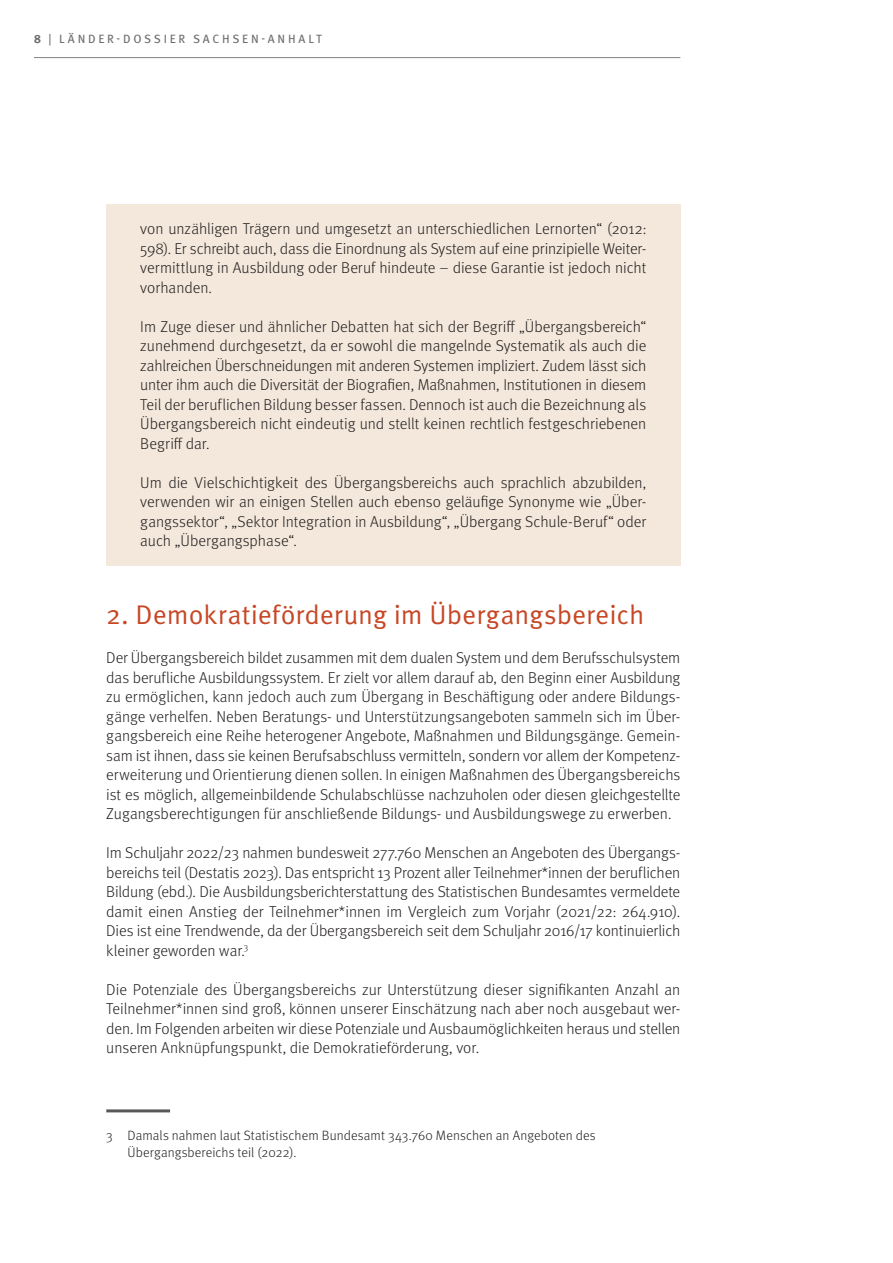
<style>
.page{position:relative;width:893px;height:1263px;background:#fff}
.page>*{position:absolute;margin:0;border:0;box-sizing:border-box;transform-origin:0 0}
.t1{font:27px "Meta Pro Norm";color:#c74725}
.t2{font:300 15.75px/19.5px "Meta Pro";color:#231f20;text-align:justify}
.t3{font:300 13.5px/16.5px "Meta Pro";letter-spacing:.005em;color:#231f20}
.t4{font:12px "Meta Pro";letter-spacing:.225em;color:#6c6d70}
.s1{font-weight:700}
</style>
<div class="page">
<hr style="left:34px;top:57px;width:646px;height:1px;background:#808285">
<div style="left:106px;top:205px;width:574px;height:361px;background:#f3e8db"></div>
<hr style="left:106px;top:1109px;width:64px;height:3px;background:#57585a">
<p class="t4" style="left:34px;top:30px;width:289px"><span class="s1">8</span> | LÄNDER-DOSSIER SACHSEN-ANHALT</p>
<p class="t2" style="left:140px;top:218px;width:508px">von unzähligen Trägern und umgesetzt an unterschiedlichen Lernorten“ (2012:<br>598). Er schreibt auch, dass die Einordnung als System auf eine prinzipielle Weiter&shy;vermittlung in Ausbildung oder Beruf hindeute – diese Garantie ist jedoch nicht vorhanden.</p>
<p class="t2" style="left:140px;top:316px;width:508px">Im Zuge dieser und ähnlicher Debatten hat sich der Begriff „Übergangsbereich“ zunehmend durchgesetzt, da er sowohl die mangelnde Systematik als auch die zahlreichen Überschneidungen mit anderen Systemen impliziert. Zudem lässt sich unter ihm auch die Diversität der Biografien, Maßnahmen, Institutionen in diesem Teil der beruflichen Bildung besser fassen. Dennoch ist auch die Bezeichnung als Übergangsbereich nicht eindeutig und stellt keinen rechtlich festgeschriebenen Begriff dar.</p>
<p class="t2" style="left:140px;top:471px;width:507px">Um die Vielschichtigkeit des Übergangsbereichs auch sprachlich abzubilden, verwenden wir an einigen Stellen auch ebenso geläufige Synonyme wie „Über&shy;gangssektor“, „Sektor Integration in Ausbildung“, „Übergang Schule-Beruf“ oder auch „Übergangsphase“.</p>
<h1 class="t1" style="left:106px;top:594px;width:540px">2. Demokratieförderung im Übergangsbereich</h1>
<p class="t2" style="left:106px;top:647px;width:576px">Der Übergangsbereich bildet zusammen mit dem dualen System und dem Berufsschulsystem das berufliche Ausbildungssystem. Er zielt vor allem darauf ab, den Beginn einer Ausbildung zu ermöglichen, kann jedoch auch zum Übergang in Beschäftigung oder andere Bildungs&shy;gänge verhelfen. Neben Beratungs- und Unterstützungsangeboten sammeln sich im Über&shy;gangsbereich eine Reihe heterogener Angebote, Maßnahmen und Bildungsgänge. Gemein&shy;sam ist ihnen, dass sie keinen Berufsabschluss vermitteln, sondern vor allem der Kompetenz&shy;erweiterung und Orientierung dienen sollen. In einigen Maßnahmen des Übergangsbereichs ist es möglich, allgemeinbildende Schulabschlüsse nachzuholen oder diesen gleichgestellte Zugangsberechtigungen für anschließende Bildungs- und Ausbildungswege zu erwerben.</p>
<p class="t2" style="left:106px;top:842px;width:576px">Im Schuljahr 2022/23 nahmen bundesweit 277.760 Menschen an Angeboten des Übergangs&shy;bereichs teil (Destatis 2023). Das entspricht 13 Prozent aller Teilnehmer*innen der beruflichen Bildung (ebd.). Die Ausbildungsberichterstattung des Statistischen Bundesamtes vermeldete damit einen Anstieg der Teilnehmer*innen im Vergleich zum Vorjahr (2021/22: 264.910).<br>Dies ist eine Trendwende, da der Übergangsbereich seit dem Schuljahr 2016/17 kontinuierlich kleiner geworden war.<sup>3</sup></p>
<p class="t2" style="left:106px;top:979px;width:576px">Die Potenziale des Übergangsbereichs zur Unterstützung dieser signifikanten Anzahl an Teilnehmer*innen sind groß, können unserer Einschätzung nach aber noch ausgebaut wer&shy;den. Im Folgenden arbeiten wir diese Potenziale und Ausbaumöglichkeiten heraus und stellen unseren Anknüpfungspunkt, die Demokratieförderung, vor.</p>
<p class="t3" style="left:128px;top:1126px;width:470px;text-indent:-21px">3 Damals nahmen laut Statistischem Bundesamt 343.760 Menschen an Angeboten des<br>Übergangsbereichs teil (2022).</p>
</div>
